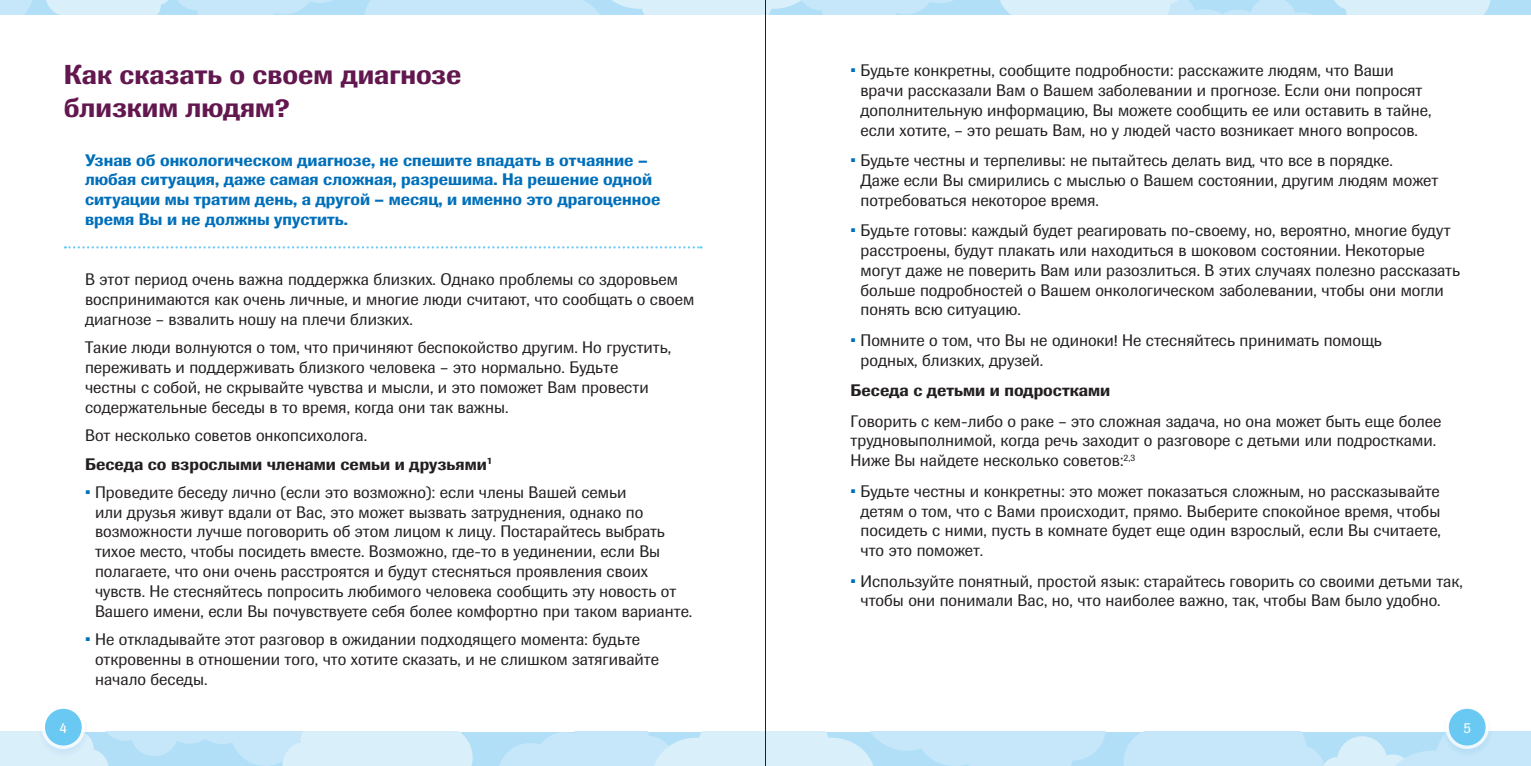
<style>
.page{position:relative;width:1531px;height:766px;background:#fff}
.page>*{position:absolute;margin:0;border:0;box-sizing:border-box;transform-origin:0 0}
.t1{font:500 27px/32.4px "Imago Pro";color:#63174f}
.t2{font:16.5px/19.8px "Imago Pro";color:#231f20}
.t3{font:500 16.5px/19.8px "Imago Pro";color:#006fba}
.t4{font:500 16.5px "Imago Pro";color:#231f20}
.t5{font:15px "Imago Pro";color:#fff}
.s1{color:#006fba}
</style>
<div class="page">
<svg style="left:0;top:731px;width:473px;height:34px;background:#cbe9f9"></svg>
<svg style="left:497px;top:731px;width:1034px;height:34px;background:#c6e7f8"></svg>
<div style="left:0;top:0;width:1531px;height:14px;background:#b0dff7"></div>
<svg style="left:1000px;top:0;width:490px;height:14px"></svg>
<svg style="left:0;top:0;width:953px;height:14px"></svg>
<div style="left:1441px;top:704px;width:53px;height:53px;background:#006fba;opacity:.1"></div>
<svg style="left:1445px;top:705px;width:44px;height:43px"></svg>
<div style="left:37px;top:704px;width:53px;height:53px;background:#006fba;opacity:.1"></div>
<div style="left:42px;top:705px;width:43px;height:43px;background:#fff;border-radius:50%"></div>
<div style="left:1449px;top:708px;width:36px;height:37px;background:#6ac9f2;border-radius:50%"></div>
<div style="left:45px;top:708px;width:37px;height:37px;background:#6ac9f2;border-radius:50%"></div>
<svg style="left:65px;top:246px;width:636px;height:2px"></svg>
<hr style="left:765px;top:0;width:1px;height:765px;background:#231f20">
<p class="t1" style="left:64px;top:58px;width:399px">Как сказать о своем диагнозе близким людям?</p>
<p class="t3" style="left:85px;top:150px;width:577px">Узнав об онкологическом диагнозе, не спешите впадать в отчаяние – любая ситуация, даже самая сложная, разрешима. На решение одной ситуации мы тратим день, а другой – месяц, и именно это драгоценное время Вы и не должны упустить.</p>
<p class="t2" style="left:85px;top:269px;width:611px">В этот период очень важна поддержка близких. Однако проблемы со здоровьем воспринимаются как очень личные, и многие люди считают, что сообщать о своем диагнозе – взвалить ношу на плечи близких.</p>
<p class="t2" style="left:85px;top:337px;width:588px">Такие люди волнуются о том, что причиняют беспокойство другим. Но грустить, переживать и поддерживать близкого человека – это нормально. Будьте честны с собой, не скрывайте чувства и мысли, и это поможет Вам провести содержательные беседы в то время, когда они так важны.</p>
<p class="t2" style="left:85px;top:425px;width:284px">Вот несколько советов онкопсихолога.</p>
<p class="t4" style="left:85px;top:453px;width:409px">Беседа со взрослыми членами семьи и друзьями<sup>1</sup></p>
<p class="t2" style="left:95px;top:482px;width:599px;text-indent:-10px"><span class="s1">•</span> Проведите беседу лично (если это возможно): если члены Вашей семьи<br>или друзья живут вдали от Вас, это может вызвать затруднения, однако по возможности лучше поговорить об этом лицом к лицу. Постарайтесь выбрать тихое место, чтобы посидеть вместе. Возможно, где-то в уединении, если Вы полагаете, что они очень расстроятся и будут стесняться проявления своих чувств. Не стесняйтесь попросить любимого человека сообщить эту новость от Вашего имени, если Вы почувствуете себя более комфортно при таком варианте.</p>
<p class="t2" style="left:95px;top:629px;width:565px;text-indent:-10px"><span class="s1">•</span> Не откладывайте этот разговор в ожидании подходящего момента: будьте откровенны в отношении того, что хотите сказать, и не слишком затягивайте начало беседы.</p>
<p class="t2" style="left:860px;top:60px;width:572px;text-indent:-10px"><span class="s1">•</span> Будьте конкретны, сообщите подробности: расскажите людям, что Ваши врачи рассказали Вам о Вашем заболевании и прогнозе. Если они попросят дополнительную информацию, Вы можете сообщить ее или оставить в тайне, если хотите, – это решать Вам, но у людей часто возникает много вопросов.</p>
<p class="t2" style="left:860px;top:150px;width:579px;text-indent:-10px"><span class="s1">•</span> Будьте честны и терпеливы: не пытайтесь делать вид, что все в порядке.<br>Даже если Вы смирились с мыслью о Вашем состоянии, другим людям может потребоваться некоторое время.</p>
<p class="t2" style="left:860px;top:220px;width:601px;text-indent:-10px"><span class="s1">•</span> Будьте готовы: каждый будет реагировать по-своему, но, вероятно, многие будут расстроены, будут плакать или находиться в шоковом состоянии. Некоторые могут даже не поверить Вам или разозлиться. В этих случаях полезно рассказать больше подробностей о Вашем онкологическом заболевании, чтобы они могли понять всю ситуацию.</p>
<p class="t2" style="left:860px;top:330px;width:523px;text-indent:-10px"><span class="s1">•</span> Помните о том, что Вы не одиноки! Не стесняйтесь принимать помощь родных, близких, друзей.</p>
<p class="t4" style="left:850px;top:379px;width:261px">Беседа с детьми и подростками</p>
<p class="t2" style="left:850px;top:410px;width:592px">Говорить с кем-либо о раке – это сложная задача, но она может быть еще более трудновыполнимой, когда речь заходит о разговоре с детьми или подростками.<br>Ниже Вы найдете несколько советов:<sup>2,3</sup></p>
<p class="t2" style="left:860px;top:481px;width:582px;text-align:justify;text-indent:-10px"><span class="s1">•</span> Будьте честны и конкретны: это может показаться сложным, но рассказывайте детям о том, что с Вами происходит, прямо. Выберите спокойное время, чтобы посидеть с ними, пусть в комнате будет еще один взрослый, если Вы считаете, что это поможет.</p>
<p class="t2" style="left:860px;top:570px;width:604px;text-indent:-10px"><span class="s1">•</span> Используйте понятный, простой язык: старайтесь говорить со своими детьми так, чтобы они понимали Вас, но, что наиболее важно, так, чтобы Вам было удобно.</p>
<p class="t5" style="left:60px;top:717px;width:9px">4</p>
<p class="t5" style="left:1463px;top:717px;width:9px">5</p>
</div>
